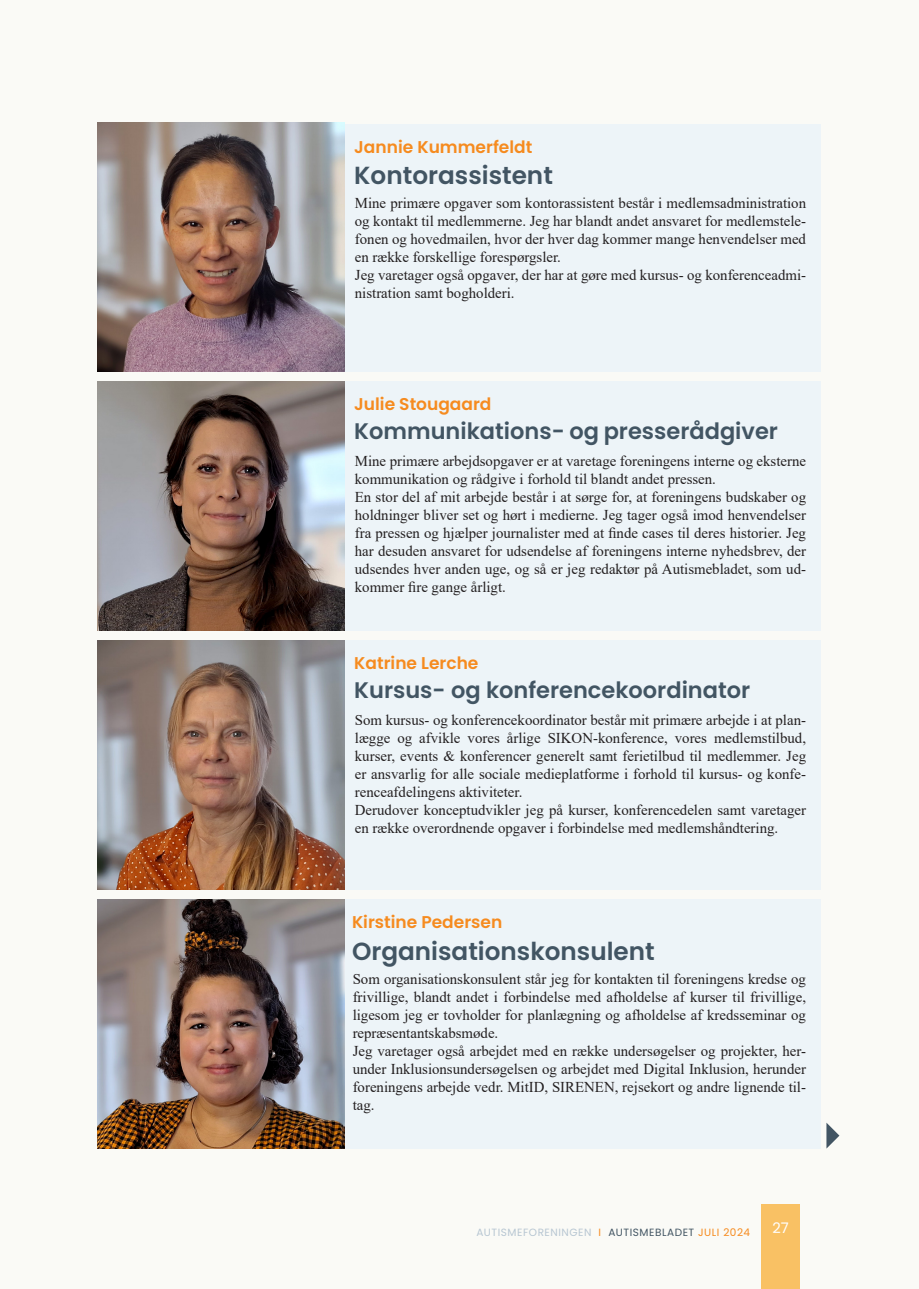
<style>
.page{position:relative;width:919px;height:1289px;background:#fff}
.page>*{position:absolute;margin:0;border:0;box-sizing:border-box;transform-origin:0 0}
.t1{font:600 24.75px "Poppins";color:#425563}
.t2{font:600 22.5px "Poppins";color:#425563}
.t3{font:600 17.1px "Poppins";color:#f68b1f}
.t4{font:15px/18px "Times New Roman";color:#231f20;text-align:justify}
.t5{font:14.55px "Poppins";color:#fff}
.t6{font:10.5px "Poppins";letter-spacing:.05em;color:#b7c6d2}
.s1{color:#f68b1f}
.s2{color:#425563}
</style>
<div class="page">
<div style="left:0;top:0;width:918px;height:1288px;background:#fafaf6"></div>
<div style="left:344px;top:124px;width:477px;height:247px;background:#edf4f8"></div>
<img style="left:98px;top:122px;width:246px;height:249px">
<div style="left:344px;top:381px;width:477px;height:249px;background:#edf4f8"></div>
<img style="left:98px;top:381px;width:246px;height:249px">
<div style="left:344px;top:899px;width:477px;height:249px;background:#edf4f8"></div>
<img style="left:98px;top:899px;width:246px;height:249px">
<div style="left:344px;top:640px;width:477px;height:249px;background:#edf4f8"></div>
<img style="left:98px;top:640px;width:246px;height:249px">
<svg style="left:826px;top:1122px;width:13px;height:26px"></svg>
<div style="left:761px;top:1203px;width:38px;height:85px;background:#f9c164"></div>
<p class="t3" style="left:354px;top:137px;width:179px">Jannie Kummerfeldt</p>
<p class="t1" style="left:354px;top:161px;width:200px">Kontorassistent</p>
<p class="t4" style="left:355px;top:194px;width:452px">Mine primære opgaver som kontorassistent består i medlemsadministration og kontakt til medlemmerne. Jeg har blandt andet ansvaret for medlemstele&shy;fonen og hovedmailen, hvor der hver dag kommer mange henvendelser med en række forskellige forespørgsler.</p>
<p class="t4" style="left:355px;top:266px;width:452px">Jeg varetager også opgaver, der har at gøre med kursus- og konferenceadmi&shy;nistration samt bogholderi.</p>
<p class="t3" style="left:354px;top:394px;width:139px">Julie Stougaard</p>
<p class="t2" style="left:354px;top:418px;width:425px">Kommunikations- og presserådgiver</p>
<p class="t4" style="left:355px;top:451px;width:452px">Mine primære arbejdsopgaver er at varetage foreningens interne og eksterne kommunikation og rådgive i forhold til blandt andet pressen.</p>
<p class="t4" style="left:355px;top:487px;width:452px">En stor del af mit arbejde består i at sørge for, at foreningens budskaber og holdninger bliver set og hørt i medierne. Jeg tager også imod henvendelser fra pressen og hjælper journalister med at finde cases til deres historier. Jeg har desuden ansvaret for udsendelse af foreningens interne nyhedsbrev, der udsendes hver anden uge, og så er jeg redaktør på Autismebladet, som ud&shy;kommer fire gange årligt.</p>
<p class="t3" style="left:354px;top:653px;width:126px">Katrine Lerche</p>
<p class="t2" style="left:354px;top:677px;width:397px">Kursus- og konferencekoordinator</p>
<p class="t4" style="left:355px;top:710px;width:452px">Som kursus- og konferencekoordinator består mit primære arbejde i at plan&shy;lægge og afvikle vores årlige SIKON-konference, vores medlemstilbud, kurser, events &amp; konferencer generelt samt ferietilbud til medlemmer. Jeg er ansvarlig for alle sociale medieplatforme i forhold til kursus- og konfe&shy;renceafdelingens aktiviteter.</p>
<p class="t4" style="left:355px;top:800px;width:452px">Derudover konceptudvikler jeg på kurser, konferencedelen samt varetager en række overordnende opgaver i forbindelse med medlemshåndtering.</p>
<p class="t3" style="left:352px;top:912px;width:152px">Kirstine Pedersen</p>
<p class="t1" style="left:352px;top:936px;width:304px">Organisationskonsulent</p>
<p class="t4" style="left:352px;top:969px;width:455px">Som organisationskonsulent står jeg for kontakten til foreningens kredse og frivillige, blandt andet i forbindelse med afholdelse af kurser til frivillige, ligesom jeg er tovholder for planlægning og afholdelse af kredsseminar og repræsentantskabsmøde.</p>
<p class="t4" style="left:352px;top:1041px;width:455px">Jeg varetager også arbejdet med en række undersøgelser og projekter, her&shy;under Inklusionsundersøgelsen og arbejdet med Digital Inklusion, herunder foreningens arbejde vedr. MitID, SIRENEN, rejsekort og andre lignende til&shy;tag.</p>
<p class="t6" style="left:476px;top:1226px;width:275px">AUTISMEFORENINGEN <span class="s1">I</span> <span class="s2">AUTISMEBLADET</span> <span class="s1">JULI 2024</span></p>
<p class="t5" style="left:772px;top:1219px;width:18px">27</p>
</div>
